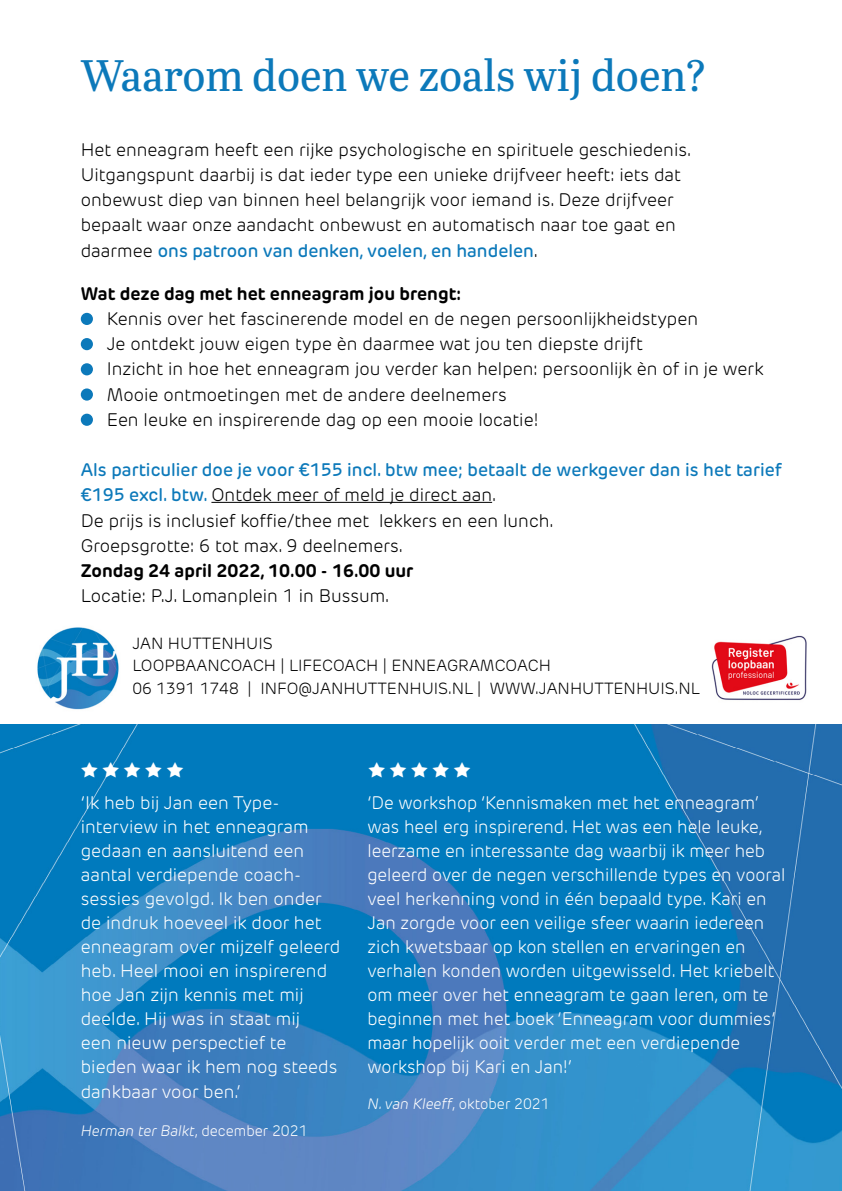
<style>
.page{position:relative;width:842px;height:1191px;background:#fff}
.page>*{position:absolute;margin:0;border:0;box-sizing:border-box;transform-origin:0 0}
.t1{font:44px "Abril Titling";color:#0c79ba}
.t2{font:300 18px/24.2px "Rubrik New";color:#fff}
.t3{font:300 18px/25.2px "Rubrik New";color:#000}
.t4{font:500 18px/25.2px "Rubrik New";color:#0c79ba}
.t5{font:700 18px/25.2px "Rubrik New";color:#000}
.t6{font:300 16px "Rubrik New";color:#000}
.t7{font:italic 300 15px "Rubrik New";color:#fff}
.t8{font:300 15px "Rubrik New";color:#fff}
.s1{font-weight:300;color:#000}
.s2{font-weight:300}
.s3{font-style:normal}
.s4{font-style:italic}
</style>
<div class="page">
<hr style="left:211px;top:502px;width:281px;height:1px;background:#000">
<div style="left:81px;top:313px;width:12px;height:12px;background:#0c79ba;border-radius:50%"></div>
<div style="left:81px;top:338px;width:12px;height:12px;background:#0c79ba;border-radius:50%"></div>
<div style="left:81px;top:363px;width:12px;height:12px;background:#0c79ba;border-radius:50%"></div>
<div style="left:81px;top:388px;width:12px;height:12px;background:#0c79ba;border-radius:50%"></div>
<div style="left:81px;top:414px;width:12px;height:12px;background:#0c79ba;border-radius:50%"></div>
<img style="left:0;top:724px;width:842px;height:467px">
<img style="left:37px;top:627px;width:82px;height:83px">
<img style="left:711px;top:635px;width:96px;height:65px">
<div style="left:81px;top:761px;width:102px;height:16px;background:#007abd"></div>
<div style="left:368px;top:761px;width:102px;height:16px;background:#007abd"></div>
<p class="t1" style="left:81px;top:44px;width:628px">Waarom doen we zoals wij doen?</p>
<p class="t3" style="left:81px;top:137px;width:612px">Het enneagram heeft een rijke psychologische en spirituele geschiedenis.<br>Uitgangspunt daarbij is dat ieder type een unieke drijfveer heeft: iets dat</p>
<p class="t3" style="left:81px;top:187px;width:595px">onbewust diep van binnen heel belangrijk voor iemand is. Deze drijfveer</p>
<p class="t3" style="left:81px;top:212px;width:596px">bepaalt waar onze aandacht onbewust en automatisch naar toe gaat en</p>
<p class="t4" style="left:81px;top:238px;width:459px"><span class="s1">daarmee</span> ons patroon van denken, voelen, en handelen<span class="s1">.</span></p>
<p class="t5" style="left:81px;top:281px;width:382px">Wat deze dag met het enneagram jou brengt:</p>
<p class="t3" style="left:107px;top:306px;width:593px">Kennis over het fascinerende model en de negen persoonlijkheidstypen</p>
<p class="t3" style="left:107px;top:331px;width:538px">Je ontdekt jouw eigen type èn daarmee wat jou ten diepste drijft</p>
<p class="t3" style="left:107px;top:356px;width:658px">Inzicht in hoe het enneagram jou verder kan helpen: persoonlijk èn of in je werk</p>
<p class="t3" style="left:107px;top:382px;width:401px">Mooie ontmoetingen met de andere deelnemers</p>
<p class="t3" style="left:107px;top:407px;width:433px">Een leuke en inspirerende dag op een mooie locatie!</p>
<p class="t4" style="left:81px;top:457px;width:703px">Als particulier doe je voor €155 incl. btw mee; betaalt de werkgever dan is het tarief €195 excl. btw. <span class="s1">Ontdek meer of meld je direct aan.</span></p>
<p class="t3" style="left:81px;top:508px;width:474px">De prijs is inclusief koffie/thee met lekkers en een lunch.</p>
<p class="t3" style="left:81px;top:533px;width:324px">Groepsgrotte: 6 tot max. 9 deelnemers.</p>
<p class="t5" style="left:81px;top:558px;width:334px">Zondag 24 april 2022, 10.00 - 16.00 uur<br><span class="s2">Locatie: P.J. Lomanplein 1 in Bussum.</span></p>
<p class="t6" style="left:132px;top:634px;width:142px">JAN HUTTENHUIS</p>
<p class="t6" style="left:132px;top:656px;width:420px">LOOPBAANCOACH | LIFECOACH | ENNEAGRAMCOACH</p>
<p class="t6" style="left:132px;top:678px;width:569px">06 1391 1748 | INFO@JANHUTTENHUIS.NL | WWW.JANHUTTENHUIS.NL</p>
<p class="t2" style="left:81px;top:790px;width:261px">‘Ik heb bij Jan een Type&shy;interview in het enneagram gedaan en aansluitend een aantal verdiepende coach&shy;sessies gevolgd. Ik ben onder de indruk hoeveel ik door het enneagram over mijzelf geleerd heb. Heel mooi en inspirerend hoe Jan zijn kennis met mij deelde. Hij was in staat mij<br>een nieuw perspectief te bieden waar ik hem nog steeds dankbaar voor ben.’</p>
<p class="t7" style="left:81px;top:1121px;width:228px">Herman ter Balkt<span class="s3">, december 2021</span></p>
<p class="t2" style="left:367px;top:791px;width:420px">‘De workshop ‘Kennismaken met het enneagram’ was heel erg inspirerend. Het was een hele leuke, leerzame en interessante dag waarbij ik meer heb geleerd over de negen verschillende types en vooral veel herkenning vond in één bepaald type. Kari en Jan zorgde voor een veilige sfeer waarin iedereen zich kwetsbaar op kon stellen en ervaringen en verhalen konden worden uitgewisseld. Het kriebelt om meer over het enneagram te gaan leren, om te beginnen met het boek ‘Enneagram voor dummies’ maar hopelijk ooit verder met een verdiepende workshop bij Kari en Jan!’</p>
<p class="t8" style="left:367px;top:1095px;width:184px"><span class="s4">N. van Kleeff</span>, oktober 2021</p>
</div>
